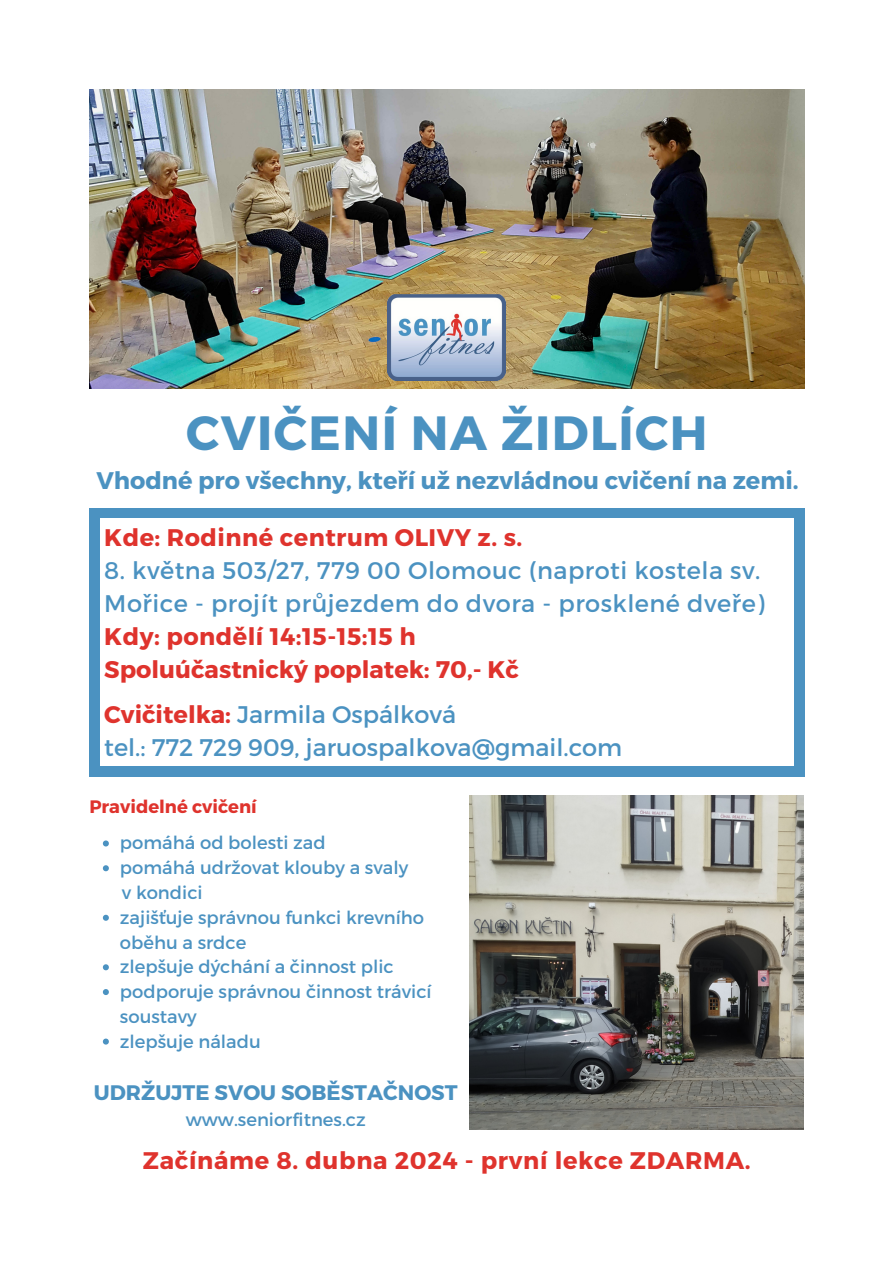
<style>
.page{position:relative;width:894px;height:1264px;background:#fff}
.page>*{position:absolute;margin:0;border:0;box-sizing:border-box;transform-origin:0 0}
.t1{font:700 48px "Montserrat";letter-spacing:.03em;color:#4b92c1}
.t2{font:24px/33px "Montserrat";letter-spacing:.02em;color:#4b92c1}
.t3{font:24px/33px "Montserrat";color:#4b92c1}
.t4{font:700 24px "Montserrat";letter-spacing:.03em;color:#df332d}
.t5{font:700 24px "Montserrat";color:#4b92c1}
.t6{font:700 21px "Montserrat";color:#4b92c1}
.t7{font:18px/24.8px "Montserrat";color:#4b92c1}
.t8{font:700 18px "Montserrat";color:#df332d}
.s1{font-weight:700;color:#df332d}
</style>
<div class="page">
<img style="left:89px;top:89px;width:715px;height:300px">
<img style="left:387px;top:294px;width:118px;height:86px">
<div style="left:89px;top:509px;width:715px;height:267px;background:#4b92c1"></div>
<div style="left:100px;top:518px;width:693px;height:248px;background:#fff"></div>
<img style="left:469px;top:795px;width:334px;height:334px">
<svg style="left:103px;top:840px;width:6px;height:6px"></svg>
<svg style="left:103px;top:865px;width:6px;height:6px"></svg>
<svg style="left:103px;top:914px;width:6px;height:6px"></svg>
<svg style="left:103px;top:964px;width:6px;height:6px"></svg>
<svg style="left:103px;top:989px;width:6px;height:6px"></svg>
<svg style="left:103px;top:1038px;width:6px;height:6px"></svg>
<h4 class="t1" style="left:186px;top:401px;width:522px">CVIČENÍ NA ŽIDLÍCH</h4>
<h4 class="t5" style="left:96px;top:465px;width:703px">Vhodné pro všechny, kteří už nezvládnou cvičení na zemi.</h4>
<h2 class="t4" style="left:104px;top:522px;width:419px">Kde: Rodinné centrum OLIVY z. s.</h2>
<h2 class="t2" style="left:104px;top:553px;width:661px">8. května 503/27, 779 00 Olomouc (naproti kostela sv.<br>Mořice - projít průjezdem do dvora - prosklené dveře)<br><span class="s1">Kdy: pondělí 14:15-15:15 h<br>Spoluúčastnický poplatek: 70,- Kč</span></h2>
<h2 class="t3" style="left:104px;top:697px;width:519px"><span class="s1">Cvičitelka:</span> Jarmila Ospálková<br>tel.: 772 729 909, jaruospalkova@gmail.com</h2>
<p class="t8" style="left:89px;top:794px;width:169px">Pravidelné cvičení</p>
<p class="t7" style="left:120px;top:829px;width:207px">pomáhá od bolesti zad</p>
<p class="t7" style="left:120px;top:854px;width:290px">pomáhá udržovat klouby a svaly</p>
<p class="t7" style="left:122px;top:879px;width:82px">v kondici</p>
<p class="t7" style="left:120px;top:904px;width:306px">zajišťuje správnou funkci krevního oběhu a srdce</p>
<p class="t7" style="left:120px;top:953px;width:275px">zlepšuje dýchání a činnost plic</p>
<h3 class="t7" style="left:120px;top:978px;width:313px">podporuje správnou činnost trávicí soustavy</h3>
<p class="t7" style="left:120px;top:1027px;width:142px">zlepšuje náladu</p>
<h1 class="t6" style="left:94px;top:1078px;width:365px">UDRŽUJTE SVOU SOBĚSTAČNOST</h1>
<h1 class="t7" style="left:186px;top:1106px;width:181px">www.seniorfitnes.cz</h1>
<p class="t4" style="left:143px;top:1144px;width:609px">Začínáme 8. dubna 2024 - první lekce ZDARMA.</p>
</div>
